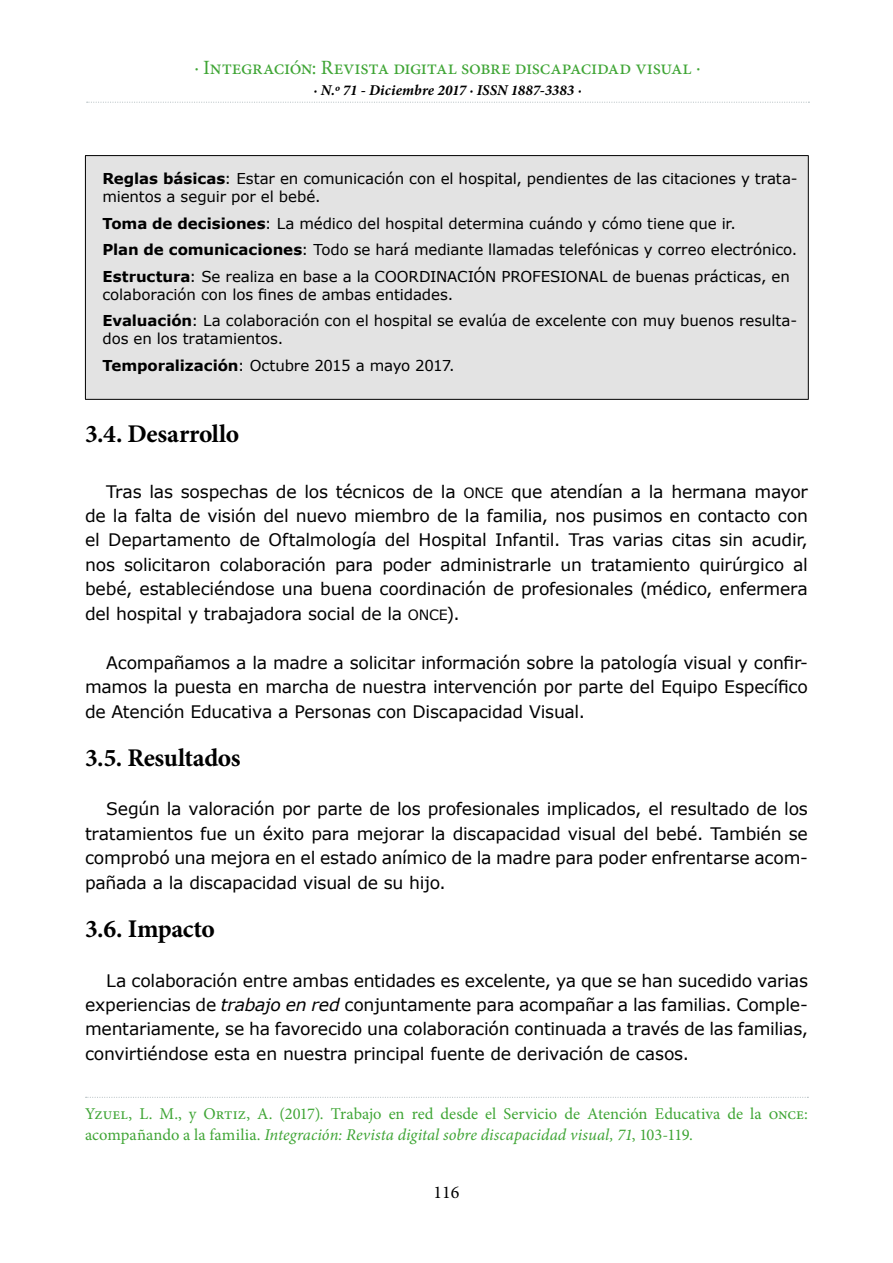
<style>
.page{position:relative;width:893px;height:1263px;background:#fff}
.page>*{position:absolute;margin:0;border:0;box-sizing:border-box;transform-origin:0 0}
.t1{font:700 25.5px "Minion Pro";letter-spacing:-.015em;color:#000}
.t2{font:20.25px "Minion Pro";letter-spacing:-.02em;color:#3fa535}
.t3{font:18px "Minion Pro";color:#000}
.t4{font:17.25px/24.5px "Verdana";letter-spacing:-.015em;color:#000;text-align:justify}
.t5{font:16.5px/21px "Minion Pro";color:#3fa535}
.Texto_celda_normal{font:15px/18px "Verdana";letter-spacing:-.005em;color:#000}
.Texto_celda_normal-2{font:15px "Verdana";letter-spacing:-.025em;color:#000}
.t6{font:italic 700 15px "Minion Pro";color:#000}
.s1{font-weight:700}
.s2{font-size:14.1px}
.s3{font-style:italic}
</style>
<div class="page">
<svg style="left:87px;top:102px;width:722px;height:1px"></svg>
<div style="left:85px;top:156px;width:723px;height:243px;background:#e3e3e3"></div>
<hr style="left:85px;top:155px;width:724px;height:1px;background:#000">
<hr style="left:85px;top:156px;width:1px;height:243px;background:#000">
<hr style="left:808px;top:156px;width:1px;height:243px;background:#000">
<hr style="left:85px;top:399px;width:724px;height:1px;background:#000">
<svg style="left:86px;top:1097px;width:722px;height:1px"></svg>
<p class="t2" style="left:194px;top:54px;width:508px">· Integración: Revista digital sobre discapacidad visual ·</p>
<p class="t6" style="left:313px;top:80px;width:270px">· N.º 71 - Diciembre 2017 · ISSN 1887-3383 ·</p>
<p class="Texto_celda_normal" style="left:102px;top:169px;width:697px"><span class="s1">Reglas básicas</span>: Estar en comunicación con el hospital, pendientes de las citaciones y trata&shy;mientos a seguir por el bebé.</p>
<p class="Texto_celda_normal" style="left:102px;top:214px;width:635px"><span class="s1">Toma de decisiones</span>: La médico del hospital determina cuándo y cómo tiene que ir.</p>
<p class="Texto_celda_normal" style="left:102px;top:240px;width:696px"><span class="s1">Plan de comunicaciones</span>: Todo se hará mediante llamadas telefónicas y correo electrónico.</p>
<p class="Texto_celda_normal" style="left:102px;top:267px;width:689px"><span class="s1">Estructura</span>: Se realiza en base a la COORDINACIÓN PROFESIONAL de buenas prácticas, en colaboración con los fines de ambas entidades.</p>
<p class="Texto_celda_normal" style="left:102px;top:311px;width:696px"><span class="s1">Evaluación</span>: La colaboración con el hospital se evalúa de excelente con muy buenos resulta&shy;dos en los tratamientos.</p>
<p class="Texto_celda_normal-2" style="left:102px;top:356px;width:354px"><span class="s1">Temporalización</span>: Octubre 2015 a mayo 2017.</p>
<h2 class="t1" style="left:85px;top:416px;width:156px">3.4. Desarrollo</h2>
<p class="t4" style="left:85px;top:478px;width:724px;text-indent:21px">Tras las sospechas de los técnicos de la <span class="s2">ONCE</span> que atendían a la hermana mayor de la falta de visión del nuevo miembro de la familia, nos pusimos en contacto con el Departamento de Oftalmología del Hospital Infantil. Tras varias citas sin acudir, nos solicitaron colaboración para poder administrarle un tratamiento quirúrgico al bebé, estableciéndose una buena coordinación de profesionales (médico, enfermera del hospital y trabajadora social de la <span class="s2">ONCE</span>).</p>
<p class="t4" style="left:85px;top:650px;width:724px;text-indent:21px">Acompañamos a la madre a solicitar información sobre la patología visual y confir&shy;mamos la puesta en marcha de nuestra intervención por parte del Equipo Específico de Atención Educativa a Personas con Discapacidad Visual.</p>
<h2 class="t1" style="left:85px;top:740px;width:157px">3.5. Resultados</h2>
<p class="t4" style="left:85px;top:796px;width:724px;text-indent:21px">Según la valoración por parte de los profesionales implicados, el resultado de los tratamientos fue un éxito para mejorar la discapacidad visual del bebé. También se comprobó una mejora en el estado anímico de la madre para poder enfrentarse acom&shy;pañada a la discapacidad visual de su hijo.</p>
<h2 class="t1" style="left:85px;top:911px;width:131px">3.6. Impacto</h2>
<p class="t4" style="left:85px;top:967px;width:724px;text-indent:21px">La colaboración entre ambas entidades es excelente, ya que se han sucedido varias experiencias de <span class="s3">trabajo en red</span> conjuntamente para acompañar a las familias. Comple&shy;mentariamente, se ha favorecido una colaboración continuada a través de las familias, convirtiéndose esta en nuestra principal fuente de derivación de casos.</p>
<p class="t5" style="left:85px;top:1103px;width:724px">Yzuel, L. M., y Ortiz, A. (2017). Trabajo en red desde el Servicio de Atención Educativa de la once: acompañando a la familia. <span class="s3">Integración: Revista digital sobre discapacidad visual, 71</span>, 103-119.</p>
<p class="t3" style="left:433px;top:1180px;width:27px">116</p>
</div>
